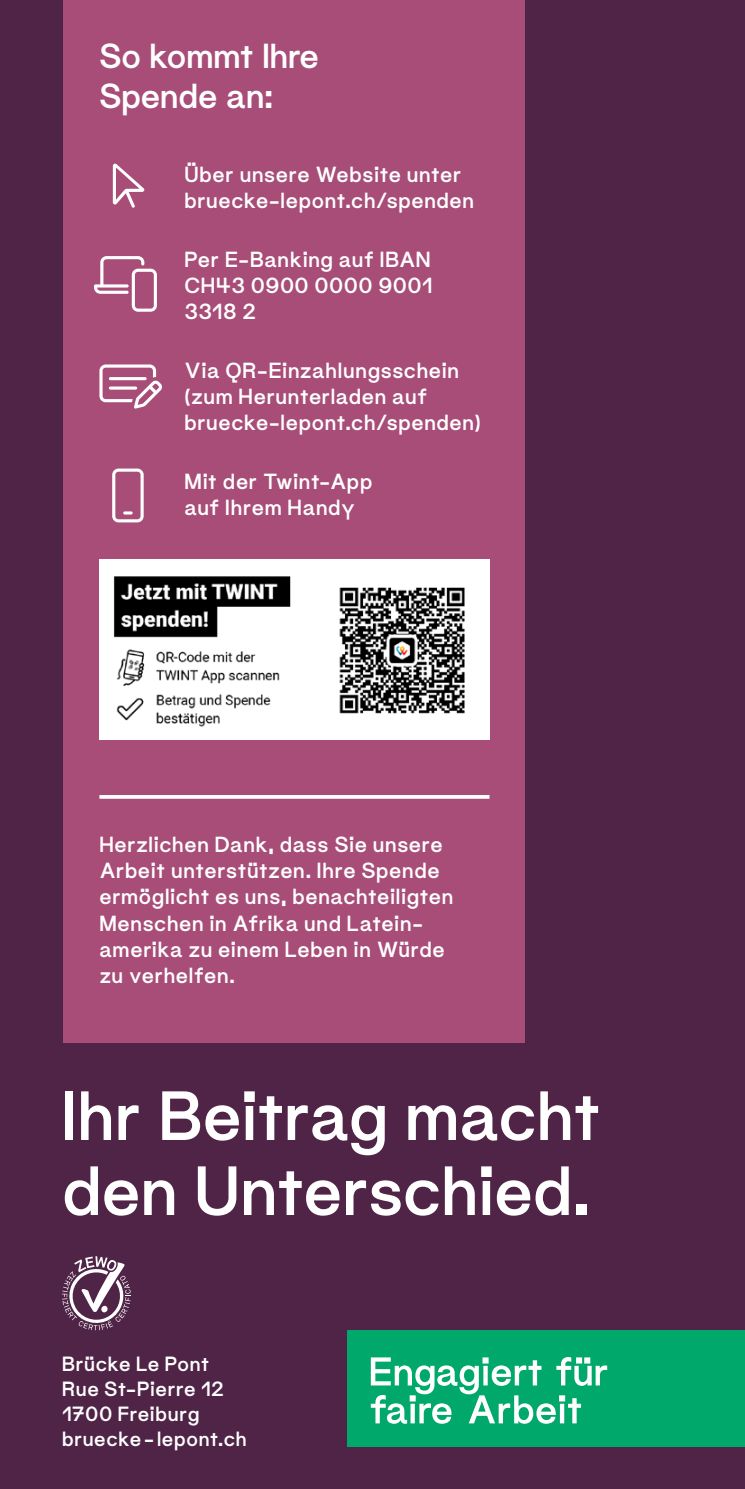
<style>
.page{position:relative;width:745px;height:1489px;background:#fff}
.page>*{position:absolute;margin:0;border:0;box-sizing:border-box;transform-origin:0 0}
.t1{font:700 67.5px/75px "Maxeville";letter-spacing:-.005em;color:#fff}
.t2{font:700 33.75px/40px "Maxeville";letter-spacing:-.005em;color:#fff}
.t3{font:700 21.25px/26.2px "Maxeville";letter-spacing:.025em;color:#fff}
.t4{font:700 20px/25px "Maxeville";letter-spacing:.03em;color:#fff}
</style>
<div class="page">
<div style="left:0;top:0;width:744px;height:1488px;background:#502447"></div>
<div style="left:347px;top:1330px;width:397px;height:116px;background:#00a96b"></div>
<svg style="left:370px;top:1357px;width:236px;height:66px"></svg>
<div style="left:64px;top:0;width:460px;height:1042px;background:#a74d78"></div>
<svg style="left:94px;top:256px;width:63px;height:56px"></svg>
<hr style="left:99px;top:795px;width:390px;height:3px;background:#fff">
<svg style="left:112px;top:468px;width:32px;height:54px"></svg>
<img style="left:99px;top:559px;width:390px;height:180px">
<svg style="left:62px;top:1256px;width:69px;height:74px"></svg>
<h2 class="t2" style="left:99px;top:36px;width:221px">So kommt Ihre<br>Spende an:</h2>
<p class="t3" style="left:184px;top:162px;width:291px">Über unsere Website unter bruecke-lepont.ch/spenden</p>
<p class="t3" style="left:184px;top:246px;width:249px;text-align:justify">Per E-Banking auf IBAN CH43 0900 0000 9001<br>3318 2</p>
<p class="t3" style="left:184px;top:357px;width:276px">Via QR-Einzahlungsschein (zum Herunterladen auf</p>
<p class="t3" style="left:184px;top:409px;width:297px">bruecke-lepont.ch/spenden)</p>
<p class="t3" style="left:184px;top:468px;width:189px">Mit der Twint-App auf Ihrem Handy</p>
<p class="t3" style="left:99px;top:831px;width:355px">Herzlichen Dank, dass Sie unsere<br>Arbeit unterstützen. Ihre Spende ermöglicht es uns, benachteiligten<br>Menschen in Afrika und Latein&shy;amerika zu einem Leben in Würde zu verhelfen.</p>
<h1 class="t1" style="left:62px;top:1078px;width:540px">Ihr Beitrag macht den Unterschied.</h1>
<p class="t4" style="left:62px;top:1351px;width:186px">Brücke Le Pont<br>Rue St-Pierre 12<br>1700 Freiburg bruecke - lepont.ch</p>
</div>
